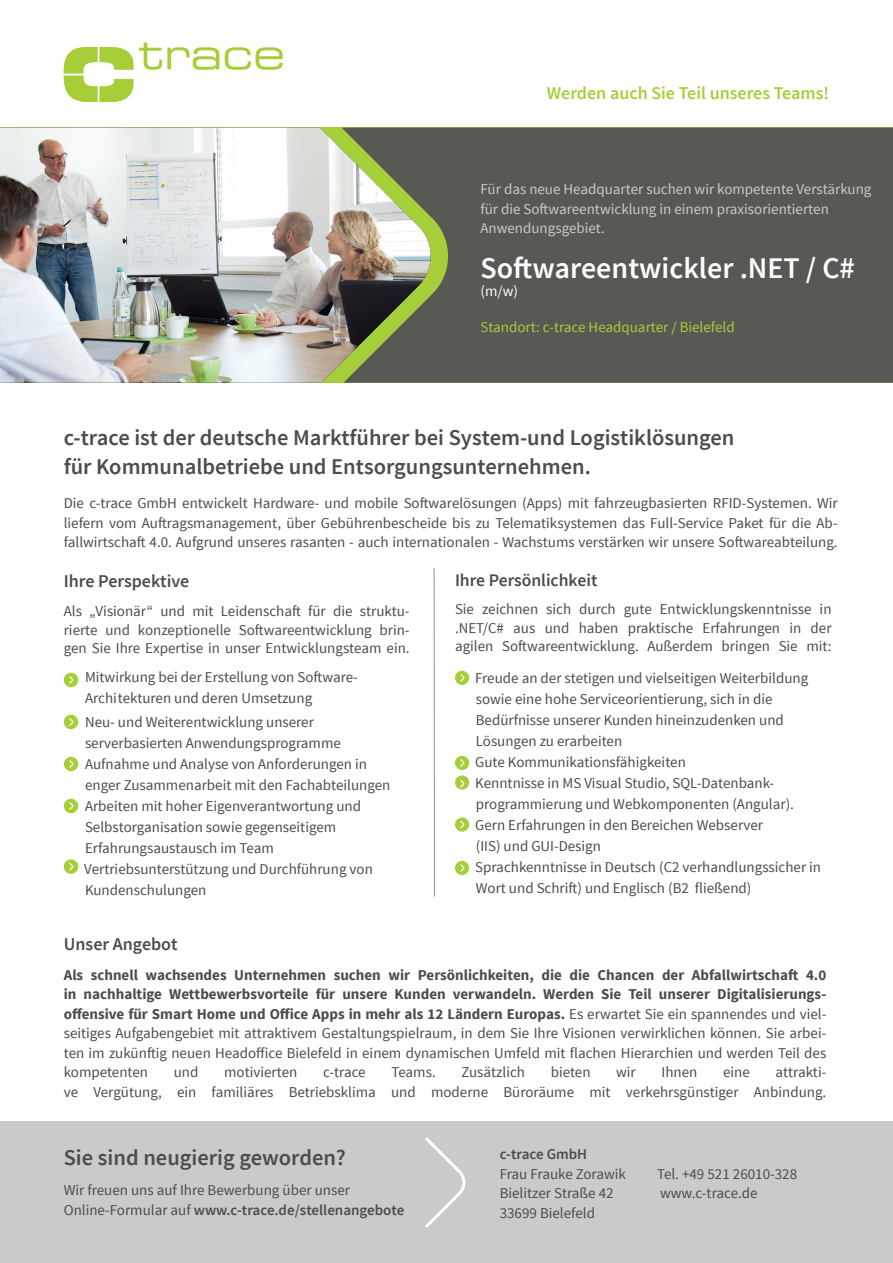
<style>
.page{position:relative;width:893px;height:1263px;background:#fff}
.page>*{position:absolute;margin:0;border:0;box-sizing:border-box;transform-origin:0 0}
.t1{font:600 30px "Source Sans Pro";color:#fff}
.t2{font:600 22.5px/28.5px "Source Sans Pro";color:#4a4d49}
.t3{font:600 18px "Source Sans Pro";color:#a6ce39}
.t4{font:600 18px "Source Sans Pro";color:#4a4d49}
.t5{font:600 17.7px "Source Sans Pro";color:#4a4d49}
.t6{font:15px/21px "Source Sans Pro";color:#4a4d49}
.t7{font:15px/19.5px "Source Sans Pro";color:#cbcac8}
.t8{font:15px "Source Sans Pro";color:#a6ce39}
.t9{font:600 15px "Source Sans Pro";color:#4a4d49}
.t10{font:15px "Source Sans Pro";color:#fff}
.s1{font-weight:700}
.s2{font-weight:600}
</style>
<div class="page">
<div style="left:0;top:1122px;width:893px;height:141px;background:#cbcac8"></div>
<div style="left:64px;top:673px;width:14px;height:14px;background:#a6ce39;border-radius:50%"></div>
<svg style="left:69px;top:676px;width:5px;height:8px"></svg>
<div style="left:64px;top:715px;width:14px;height:14px;background:#a6ce39;border-radius:50%"></div>
<svg style="left:69px;top:718px;width:5px;height:8px"></svg>
<div style="left:64px;top:757px;width:14px;height:14px;background:#a6ce39;border-radius:50%"></div>
<svg style="left:69px;top:760px;width:5px;height:8px"></svg>
<div style="left:64px;top:799px;width:14px;height:14px;background:#a6ce39;border-radius:50%"></div>
<svg style="left:69px;top:802px;width:5px;height:8px"></svg>
<div style="left:64px;top:859px;width:14px;height:15px;background:#a6ce39;border-radius:50%"></div>
<svg style="left:69px;top:862px;width:5px;height:9px"></svg>
<div style="left:455px;top:671px;width:14px;height:14px;background:#a6ce39;border-radius:50%"></div>
<svg style="left:460px;top:674px;width:5px;height:8px"></svg>
<div style="left:455px;top:756px;width:14px;height:14px;background:#a6ce39;border-radius:50%"></div>
<svg style="left:460px;top:759px;width:5px;height:8px"></svg>
<div style="left:455px;top:775px;width:14px;height:15px;background:#a6ce39;border-radius:50%"></div>
<svg style="left:460px;top:780px;width:5px;height:8px"></svg>
<div style="left:455px;top:817px;width:14px;height:15px;background:#a6ce39;border-radius:50%"></div>
<svg style="left:460px;top:821px;width:5px;height:8px"></svg>
<div style="left:455px;top:861px;width:14px;height:14px;background:#a6ce39;border-radius:50%"></div>
<svg style="left:460px;top:864px;width:5px;height:8px"></svg>
<hr style="left:434px;top:568px;width:1px;height:328px;background:#939290">
<div style="left:435px;top:128px;width:458px;height:255px;background:#575955"></div>
<img style="left:0;top:128px;width:432px;height:255px">
<svg style="left:425px;top:1137px;width:41px;height:91px"></svg>
<svg style="left:64px;top:47px;width:69px;height:55px"></svg>
<svg style="left:139px;top:43px;width:80px;height:27px"></svg>
<svg style="left:225px;top:47px;width:58px;height:23px"></svg>
<p class="t3" style="left:547px;top:81px;width:284px">Werden auch Sie Teil unseres Teams!</p>
<p class="t7" style="left:480px;top:180px;width:392px">Für das neue Headquarter suchen wir kompetente Verstärkung für die Softwareentwicklung in einem praxisorientierten<br>Anwendungsgebiet.</p>
<h1 class="t1" style="left:480px;top:249px;width:376px">Softwareentwickler .NET / C#</h1>
<p class="t10" style="left:480px;top:282px;width:39px">(m/w)</p>
<p class="t8" style="left:480px;top:318px;width:256px">Standort: c-trace Headquarter / Bielefeld</p>
<h2 class="t2" style="left:64px;top:424px;width:672px">c-trace ist der deutsche Marktführer bei System-und Logistiklösungen für Kommunalbetriebe und Entsorgungsunternehmen.</h2>
<p class="t6" style="left:64px;top:494px;width:775px;line-height:19.5px;text-align:justify">Die c-trace GmbH entwickelt Hardware- und mobile Softwarelösungen (Apps) mit fahrzeugbasierten RFID-Systemen. Wir liefern vom Auftragsmanagement, über Gebührenbescheide bis zu Telematiksystemen das Full-Service Paket für die Ab&shy;fallwirtschaft 4.0. Aufgrund unseres rasanten - auch internationalen - Wachstums verstärken wir unsere Softwareabteilung.</p>
<p class="t4" style="left:64px;top:569px;width:127px">Ihre Perspektive</p>
<p class="t6" style="left:64px;top:602px;width:347px;line-height:18.8px;text-align:justify">Als „Visionär“ und mit Leidenschaft für die struktu&shy;rierte und konzeptionelle Softwareentwicklung brin&shy;gen Sie Ihre Expertise in unser Entwicklungsteam ein.</p>
<p class="t6" style="left:85px;top:666px;width:274px">Mitwirkung bei der Erstellung von Software-<br>Architekturen und deren Umsetzung</p>
<p class="t6" style="left:84px;top:711px;width:308px">Neu- und Weiterentwicklung unserer serverbasierten Anwendungsprogramme Aufnahme und Analyse von Anforderungen in enger Zusammenarbeit mit den Fachabteilungen Arbeiten mit hoher Eigenverantwortung und Selbstorganisation sowie gegenseitigem Erfahrungsaustausch im Team Vertriebsunterstützung und Durchführung von Kundenschulungen</p>
<p class="t5" style="left:455px;top:569px;width:144px">Ihre Persönlichkeit</p>
<p class="t6" style="left:455px;top:601px;width:378px;line-height:18.3px;text-align:justify">Sie zeichnen sich durch gute Entwicklungskenntnisse in .NET/C# aus und haben praktische Erfahrungen in der agilen Softwareentwicklung. Außerdem bringen Sie mit:</p>
<p class="t6" style="left:475px;top:667px;width:347px">Freude an der stetigen und vielseitigen Weiterbildung sowie eine hohe Serviceorientierung, sich in die Bedürfnisse unserer Kunden hineinzudenken und Lösungen zu erarbeiten<br>Gute Kommunikationsfähigkeiten<br>Kenntnisse in MS Visual Studio, SQL-Datenbank&shy;programmierung und Webkomponenten (Angular).<br>Gern Erfahrungen in den Bereichen Webserver<br>(IIS) und GUI-Design<br>Sprachkenntnisse in Deutsch (C2 verhandlungssicher in Wort und Schrift) und Englisch (B2 fließend)</p>
<p class="t4" style="left:64px;top:932px;width:115px">Unser Angebot</p>
<p class="t6" style="left:64px;top:965px;width:764px;line-height:19.5px;text-align:justify"><span class="s1">Als schnell wachsendes Unternehmen suchen wir Persönlichkeiten, die die Chancen der Abfallwirtschaft 4.0 in nachhaltige Wettbewerbsvorteile für unsere Kunden verwandeln. Werden Sie Teil unserer Digitalisierungs&shy;offensive für Smart Home und Office Apps in mehr als 12 Ländern Europas.</span> Es erwartet Sie ein spannendes und viel&shy;seitiges Aufgabengebiet mit attraktivem Gestaltungspielraum, in dem Sie Ihre Visionen verwirklichen können. Sie arbei&shy;ten im zukünftig neuen Headoffice Bielefeld in einem dynamischen Umfeld mit flachen Hierarchien und werden Teil des kompetenten</p>
<p class="t6" style="left:64px;top:1063px;width:764px;line-height:19.5px;text-align:right">attrakti-<br>ve Vergütung, ein familiäres Betriebsklima und moderne Büroräume mit verkehrsgünstiger Anbindung.</p>
<p class="t6" style="left:174px;top:1062px;width:26px">und</p>
<p class="t6" style="left:224px;top:1062px;width:75px">motivierten</p>
<p class="t6" style="left:323px;top:1062px;width:44px">c-trace</p>
<p class="t6" style="left:391px;top:1062px;width:46px">Teams.</p>
<p class="t6" style="left:461px;top:1062px;width:65px">Zusätzlich</p>
<p class="t6" style="left:551px;top:1062px;width:41px">bieten</p>
<p class="t6" style="left:616px;top:1062px;width:21px">wir</p>
<p class="t6" style="left:661px;top:1062px;width:37px">Ihnen</p>
<p class="t6" style="left:723px;top:1062px;width:28px">eine</p>
<h2 class="t2" style="left:64px;top:1144px;width:284px">Sie sind neugierig geworden?</h2>
<p class="t6" style="left:64px;top:1180px;width:342px;line-height:19.5px">Wir freuen uns auf Ihre Bewerbung über unser<br>Online-Formular auf <span class="s2">www.c-trace.de/stellenangebote</span></p>
<p class="t9" style="left:500px;top:1145px;width:89px">c-trace GmbH</p>
<p class="t6" style="left:500px;top:1164px;width:128px;line-height:19.5px">Frau Frauke Zorawik<br>Bielitzer Straße 42<br>33699 Bielefeld</p>
<p class="t6" style="left:657px;top:1164px;width:142px;line-height:19.5px">Tel. +49 521 26010-328 www.c-trace.de</p>
</div>
